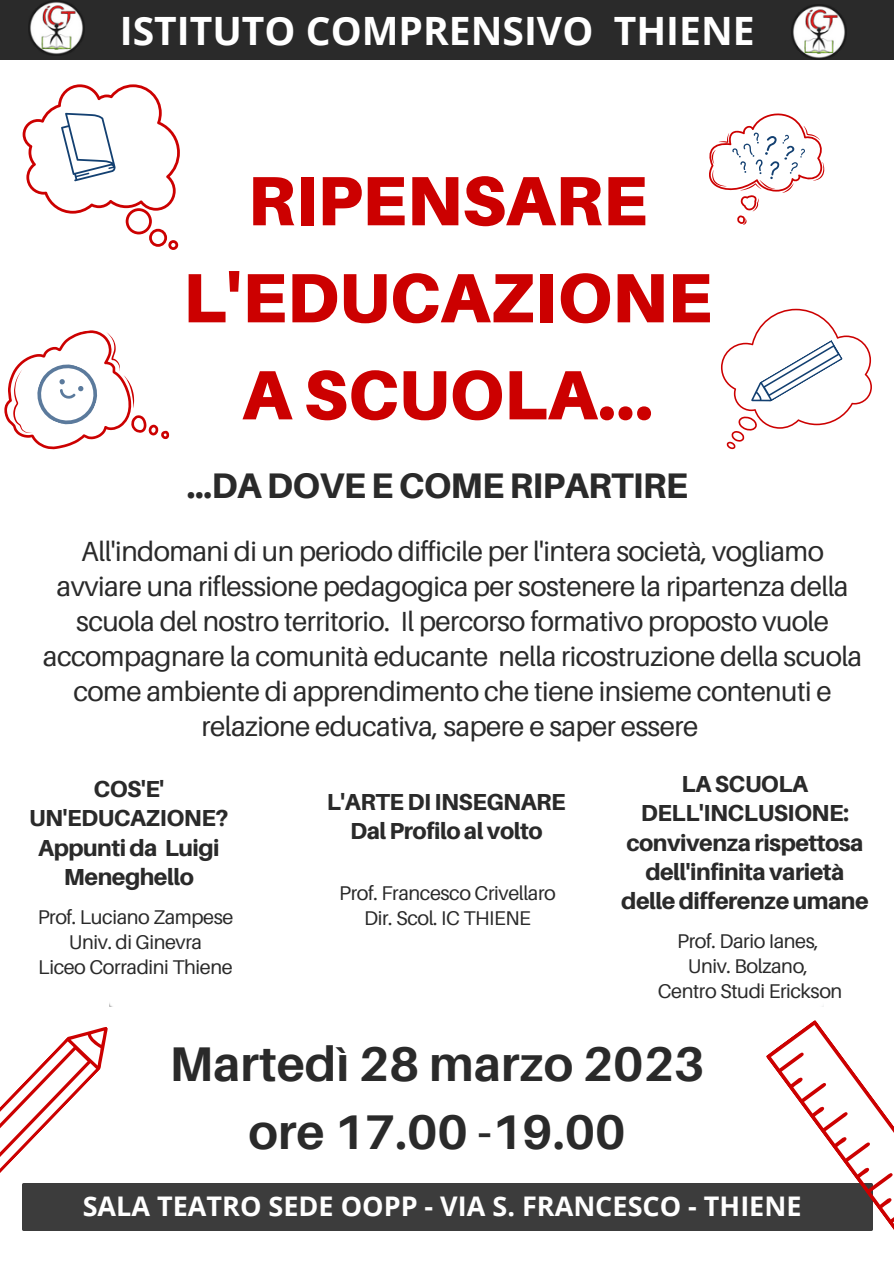
<style>
.page{position:relative;width:894px;height:1264px;background:#fff}
.page>*{position:absolute;margin:0;border:0;box-sizing:border-box;transform-origin:0 0}
.t1{font:900 69.75px/97.1px "Aileron";color:#c00;text-align:center}
.t2{font:700 48.75px/67.2px "Aileron";color:#2a2a2a;text-align:center}
.t3{font:700 39px "Open Sans";color:#fff}
.t4{font:800 35.55px "Aileron";letter-spacing:-.02em;color:#2a2a2a}
.t5{font:27.75px/35px "Aileron";letter-spacing:-.02em;color:#2a2a2a;text-align:center}
.t6{font:700 27px "Open Sans";color:#fff}
.t7{font:800 23.25px/29.2px "Aileron";letter-spacing:-.02em;color:#2a2a2a;text-align:center}
.t8{font:19.8px/24.8px "Aileron";letter-spacing:-.02em;color:#2a2a2a;text-align:center}
</style>
<div class="page">
<div style="left:0;top:0;width:893px;height:60px;background:#2a2a2a"></div>
<div style="left:22px;top:1183px;width:743px;height:47px;background:#3c3c3c"></div>
<img style="left:29px;top:0;width:55px;height:55px">
<img style="left:791px;top:4px;width:55px;height:56px">
<svg style="left:765px;top:1020px;width:128px;height:211px"></svg>
<svg style="left:0;top:1027px;width:125px;height:163px"></svg>
<svg style="left:721px;top:309px;width:150px;height:141px"></svg>
<svg style="left:23px;top:84px;width:157px;height:166px"></svg>
<svg style="left:4px;top:330px;width:166px;height:120px"></svg>
<svg style="left:709px;top:113px;width:115px;height:112px"></svg>
<h3 class="t3" style="left:120px;top:4px;width:636px">ISTITUTO COMPRENSIVO THIENE</h3>
<h1 class="t1" style="left:183px;top:151px;width:530px">RIPENSARE<br>L'EDUCAZIONE<br>A SCUOLA...</h1>
<p class="t4" style="left:186px;top:463px;width:503px">...DA DOVE E COME RIPARTIRE</p>
<p class="t5" style="left:43px;top:533px;width:820px">All'indomani di un periodo difficile per l'intera società, vogliamo avviare una riflessione pedagogica per sostenere la ripartenza della scuola del nostro territorio. Il percorso formativo proposto vuole accompagnare la comunità educante nella ricostruzione della scuola come ambiente di apprendimento che tiene insieme contenuti e relazione educativa, sapere e saper essere</p>
<p class="t7" style="left:29px;top:773px;width:201px">COS'E'<br>UN'EDUCAZIONE?<br>Appunti da Luigi<br>Meneghello</p>
<p class="t8" style="left:38px;top:904px;width:197px">Prof. Luciano Zampese<br>Univ. di Ginevra<br>Liceo Corradini Thiene</p>
<p class="t7" style="left:326px;top:786px;width:240px">L'ARTE DI INSEGNARE<br>Dal Profilo al volto</p>
<p class="t8" style="left:339px;top:880px;width:218px">Prof. Francesco Crivellaro<br>Dir. Scol. IC THIENE</p>
<p class="t7" style="left:621px;top:768px;width:249px">LA SCUOLA<br>DELL'INCLUSIONE: convivenza rispettosa dell'infinita varietà delle differenze umane</p>
<p class="t8" style="left:657px;top:928px;width:186px">Prof. Dario Ianes,<br>Univ. Bolzano,<br>Centro Studi Erickson</p>
<h2 class="t2" style="left:169px;top:1029px;width:536px">Martedì 28 marzo 2023 ore 17.00 -19.00</h2>
<p class="t6" style="left:83px;top:1187px;width:720px">SALA TEATRO SEDE OOPP - VIA S. FRANCESCO - THIENE</p>
</div>
